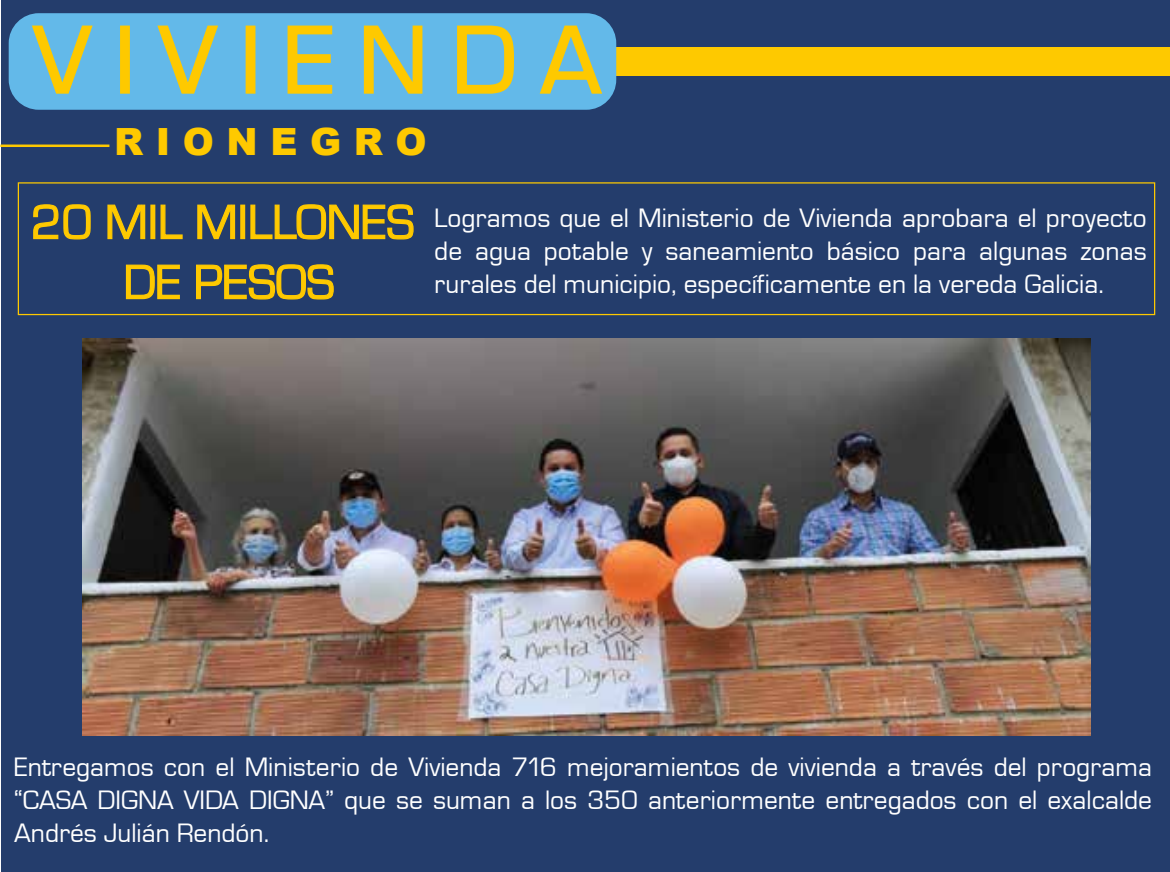
<style>
.page{position:relative;width:1170px;height:872px;background:#fff}
.page>*{position:absolute;margin:0;border:0;box-sizing:border-box;transform-origin:0 0}
.t1{font:50px/60px "Eurostar";color:#fec900;text-align:center}
.t2{font:900 37.5px "Arial";color:#fec900}
.t3{font:27.5px/33px "Eurostar";color:#fff;text-align:justify}
</style>
<div class="page">
<div style="left:1px;top:0;width:1168px;height:872px;background:#243d6c"></div>
<div style="left:19px;top:47px;width:1150px;height:29px;background:#fec900"></div>
<div style="left:9px;top:13px;width:607px;height:97px;background:#63b9e9;border-radius:30px"></div>
<svg style="left:31px;top:25px;width:62px;height:69px"></svg>
<div style="left:120px;top:26px;width:10px;height:68px;background:#fec900;border:2px solid #fec900"></div>
<svg style="left:157px;top:25px;width:62px;height:69px"></svg>
<div style="left:245px;top:26px;width:10px;height:68px;background:#fec900;border:2px solid #fec900"></div>
<svg style="left:287px;top:25px;width:46px;height:69px"></svg>
<svg style="left:363px;top:25px;width:60px;height:69px"></svg>
<svg style="left:457px;top:25px;width:57px;height:69px"></svg>
<svg style="left:539px;top:25px;width:64px;height:69px"></svg>
<img style="left:82px;top:339px;width:1008px;height:396px">
<svg style="left:33px;top:204px;width:58px;height:36px"></svg>
<svg style="left:107px;top:204px;width:39px;height:36px"></svg>
<div style="left:150px;top:205px;width:5px;height:34px;border:1px solid #fec900"></div>
<svg style="left:160px;top:204px;width:23px;height:36px"></svg>
<svg style="left:197px;top:204px;width:39px;height:36px"></svg>
<div style="left:240px;top:205px;width:5px;height:34px;border:1px solid #fec900"></div>
<svg style="left:250px;top:204px;width:164px;height:36px"></svg>
<svg style="left:125px;top:264px;width:55px;height:36px"></svg>
<svg style="left:196px;top:264px;width:138px;height:36px"></svg>
<hr style="left:0;top:144px;width:109px;height:3px;background:#fec900">
<div style="left:18px;top:182px;width:1137px;height:133px;border:1px solid #fec900"></div>
<h2 class="t2" style="left:114px;top:115px;width:314px">R I O N E G R O</h2>
<h1 class="t1" style="left:31px;top:191px;width:385px">20 MIL MILLONES<br>DE PESOS</h1>
<p class="t3" style="left:434px;top:201px;width:714px">Logramos que el Ministerio de Vivienda aprobara el proyecto de agua potable y saneamiento básico para algunas zonas rurales del municipio, específicamente en la vereda Galicia.</p>
<p class="t3" style="left:14px;top:749px;width:1139px">Entregamos con el Ministerio de Vivienda 716 mejoramientos de vivienda a través del programa “CASA DIGNA VIDA DIGNA” que se suman a los 350 anteriormente entregados con el exalcalde Andrés Julián Rendón.</p>
</div>
